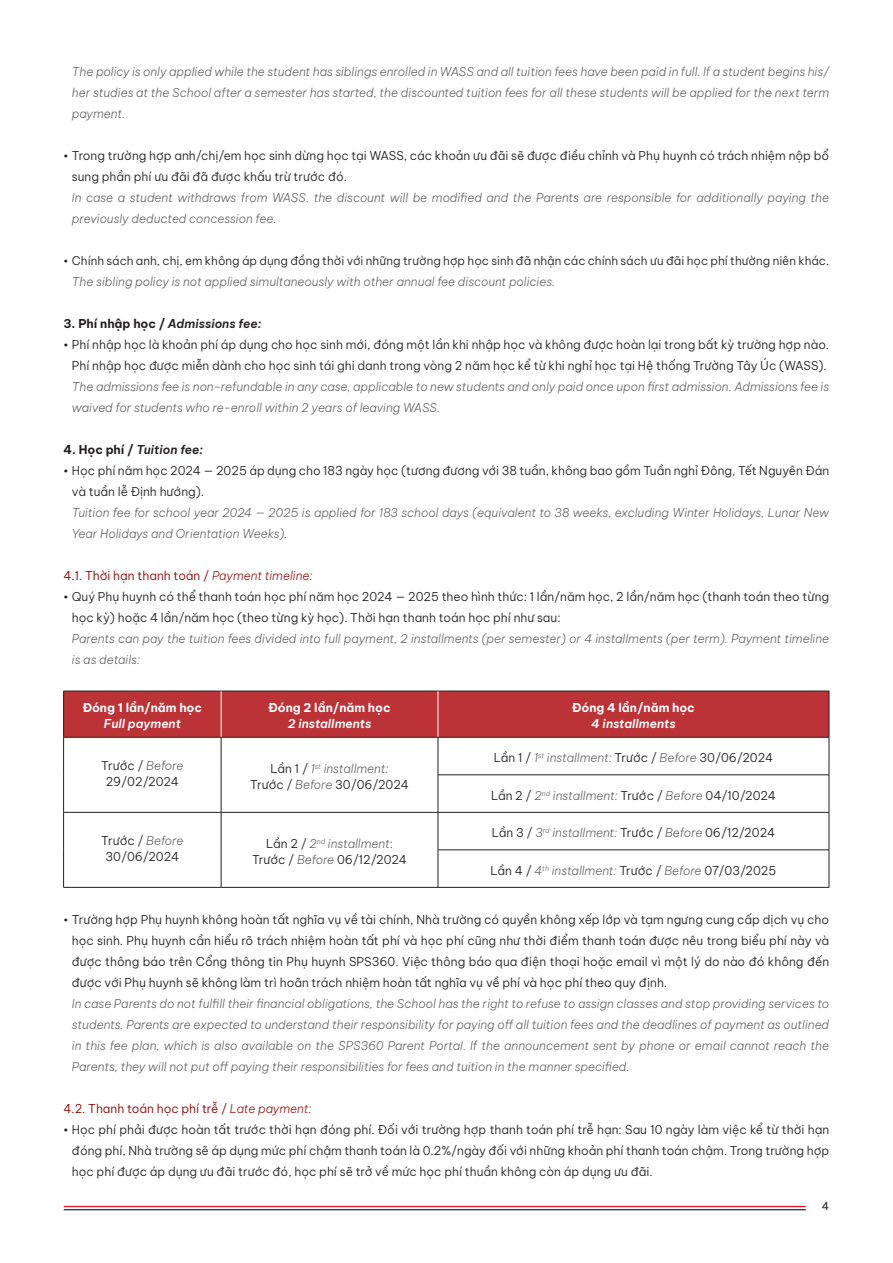
<style>
.page{position:relative;width:893px;height:1263px;background:#fff}
.page>*{position:absolute;margin:0;border:0;box-sizing:border-box;transform-origin:0 0}
.t1{font:300 12px/21px "Be Vietnam Pro";color:#231f20}
.t2{font:italic 300 12px/21px "Be Vietnam Pro";color:#57585a}
.t3{font:300 12px "Be Vietnam Pro";color:#8c0000}
.t4{font:italic 600 12px "Be Vietnam Pro";color:#231f20}
.t5{font:700 12px "Be Vietnam Pro";letter-spacing:-.005em;color:#fff}
.t6{font:italic 600 12px "Be Vietnam Pro";color:#fff}
.t7{font:300 11.7px "Be Vietnam Pro";color:#231f20}
.t8{font:10.5px "Be Vietnam Pro";color:#231f20}
.s1{font-family:"Poppins";font-weight:400}
.s2{font-weight:700;font-style:normal}
.s3{font-style:italic}
.s4{font-style:italic;color:#57585a}
.s5{font-style:normal;color:#231f20}
.s6{font-style:normal}
</style>
<div class="page">
<div style="left:64px;top:692px;width:765px;height:45px;background:#bb3336"></div>
<svg style="left:64px;top:738px;width:765px;height:149px"></svg>
<hr style="left:63px;top:691px;width:158px;height:1px;background:#231f20">
<hr style="left:63px;top:691px;width:1px;height:46px;background:#231f20">
<hr style="left:221px;top:691px;width:217px;height:1px;background:#231f20">
<hr style="left:438px;top:691px;width:391px;height:1px;background:#231f20">
<hr style="left:829px;top:691px;width:1px;height:46px;background:#231f20">
<hr style="left:221px;top:691px;width:1px;height:46px;background:#fff">
<hr style="left:438px;top:691px;width:1px;height:46px;background:#fff">
<hr style="left:221px;top:737px;width:217px;height:1px;background:#231f20">
<hr style="left:438px;top:737px;width:391px;height:1px;background:#231f20">
<hr style="left:438px;top:737px;width:1px;height:38px;background:#231f20">
<hr style="left:829px;top:737px;width:1px;height:38px;background:#231f20">
<hr style="left:438px;top:774px;width:391px;height:1px;background:#231f20">
<hr style="left:438px;top:775px;width:1px;height:37px;background:#231f20">
<hr style="left:829px;top:775px;width:1px;height:37px;background:#231f20">
<hr style="left:221px;top:812px;width:217px;height:1px;background:#231f20">
<hr style="left:221px;top:887px;width:217px;height:1px;background:#231f20">
<hr style="left:438px;top:812px;width:391px;height:1px;background:#231f20">
<hr style="left:438px;top:812px;width:1px;height:38px;background:#231f20">
<hr style="left:829px;top:812px;width:1px;height:38px;background:#231f20">
<hr style="left:438px;top:849px;width:391px;height:1px;background:#231f20">
<hr style="left:438px;top:850px;width:1px;height:37px;background:#231f20">
<hr style="left:829px;top:850px;width:1px;height:37px;background:#231f20">
<hr style="left:438px;top:887px;width:391px;height:1px;background:#231f20">
<hr style="left:63px;top:737px;width:158px;height:1px;background:#231f20">
<hr style="left:63px;top:737px;width:1px;height:38px;background:#231f20">
<hr style="left:221px;top:737px;width:1px;height:38px;background:#231f20">
<hr style="left:63px;top:775px;width:1px;height:37px;background:#231f20">
<hr style="left:221px;top:775px;width:1px;height:37px;background:#231f20">
<hr style="left:63px;top:812px;width:158px;height:1px;background:#231f20">
<hr style="left:63px;top:812px;width:1px;height:38px;background:#231f20">
<hr style="left:221px;top:812px;width:1px;height:38px;background:#231f20">
<hr style="left:63px;top:850px;width:1px;height:37px;background:#231f20">
<hr style="left:221px;top:850px;width:1px;height:37px;background:#231f20">
<hr style="left:63px;top:887px;width:158px;height:1px;background:#231f20">
<hr style="left:64px;top:1206px;width:742px;height:1px;background:#d61c24">
<hr style="left:64px;top:1209px;width:742px;height:1px;background:#2e3678">
<p class="t2" style="left:72px;top:60px;width:759px;text-align:justify">The policy is only applied while the student has siblings enrolled in WASS and all tuition fees have been paid in full. If a student begins his/ her studies at the School after a semester has started, the discounted tuition fees for all these students will be applied for the next term payment.</p>
<p class="t1" style="left:72px;top:144px;width:759px;text-indent:-9px"><span class="s1">•</span> Trong trường hợp anh/chị/em học sinh dừng học tại WASS, các khoản ưu đãi sẽ được điều chỉnh và Phụ huynh có trách nhiệm nộp bổ sung phần phí ưu đãi đã được khấu trừ trước đó.</p>
<p class="t2" style="left:72px;top:186px;width:759px">In case a student withdraws from WASS, the discount will be modified and the Parents are responsible for additionally paying the previously deducted concession fee.</p>
<p class="t7" style="left:63px;top:251px;width:767px"><span class="s1">•</span> Chính sách anh, chị, em không áp dụng đồng thời với những trường hợp học sinh đã nhận các chính sách ưu đãi học phí thường niên khác.</p>
<p class="t2" style="left:72px;top:270px;width:485px">The sibling policy is not applied simultaneously with other annual fee discount policies.</p>
<p class="t4" style="left:63px;top:313px;width:199px"><span class="s2">3. Phí nhập học /</span> Admissions fee:</p>
<p class="t1" style="left:63px;top:333px;width:767px;text-align:center"><span class="s1">•</span> Phí nhập học là khoản phí áp dụng cho học sinh mới, đóng một lần khi nhập học và không được hoàn lại trong bất kỳ trường hợp nào.<br>Phí nhập học được miễn dành cho học sinh tái ghi danh trong vòng 2 năm học kể từ khi nghỉ học tại Hệ thống Trường Tây Úc (WASS).</p>
<p class="t2" style="left:72px;top:375px;width:759px">The admissions fee is non-refundable in any case, applicable to new students and only paid once upon first admission. Admissions fee is waived for students who re-enroll within 2 years of leaving WASS.</p>
<p class="t4" style="left:63px;top:439px;width:141px"><span class="s2">4. Học phí /</span> Tuition fee:</p>
<p class="t1" style="left:72px;top:459px;width:759px;text-indent:-9px"><span class="s1">•</span> Học phí năm học 2024 — 2025 áp dụng cho 183 ngày học (tương đương với 38 tuần, không bao gồm Tuần nghỉ Đông, Tết Nguyên Đán và tuần lễ Định hướng).</p>
<p class="t2" style="left:72px;top:501px;width:759px">Tuition fee for school year 2024 — 2025 is applied for 183 school days (equivalent to 38 weeks, excluding Winter Holidays, Lunar New<br>Year Holidays and Orientation Weeks).</p>
<p class="t3" style="left:63px;top:566px;width:251px">4.1. Thời hạn thanh toán / <span class="s3">Payment timeline:</span></p>
<p class="t1" style="left:72px;top:585px;width:759px;text-indent:-9px"><span class="s1">•</span> Quý Phụ huynh có thể thanh toán học phí năm học 2024 — 2025 theo hình thức: 1 lần/năm học, 2 lần/năm học (thanh toán theo từng học kỳ) hoặc 4 lần/năm học (theo từng kỳ học). Thời hạn thanh toán học phí như sau:</p>
<p class="t2" style="left:72px;top:627px;width:759px">Parents can pay the tuition fees divided into full payment, 2 installments (per semester) or 4 installments (per term). Payment timeline is as details:</p>
<p class="t5" style="left:83px;top:697px;width:121px">Đóng 1 lần/năm học</p>
<p class="t6" style="left:104px;top:714px;width:79px">Full payment</p>
<p class="t5" style="left:269px;top:697px;width:123px">Đóng 2 lần/năm học</p>
<p class="t6" style="left:288px;top:714px;width:85px">2 installments</p>
<p class="t5" style="left:572px;top:697px;width:124px">Đóng 4 lần/năm học</p>
<p class="t6" style="left:591px;top:714px;width:86px">4 installments</p>
<p class="t1" style="left:101px;top:754px;width:84px">Trước / <span class="s4">Before</span></p>
<p class="t1" style="left:106px;top:770px;width:75px">29/02/2024</p>
<p class="t2" style="left:271px;top:757px;width:119px"><span class="s5">Lần 1 /</span> 1<sup>st</sup> installment:</p>
<p class="t1" style="left:250px;top:773px;width:160px">Trước / <span class="s4">Before</span> 30/06/2024</p>
<p class="t1" style="left:494px;top:746px;width:281px">Lần 1 / <span class="s4">1</span><sup>st</sup> <span class="s4">installment:</span> Trước / <span class="s4">Before</span> 30/06/2024</p>
<p class="t1" style="left:491px;top:783px;width:286px">Lần 2 / <span class="s4">2</span><sup>nd</sup> <span class="s4">installment:</span> Trước / <span class="s4">Before</span> 04/10/2024</p>
<p class="t1" style="left:492px;top:821px;width:285px">Lần 3 / <span class="s4">3</span><sup>rd</sup> <span class="s4">installment:</span> Trước / <span class="s4">Before</span> 06/12/2024</p>
<p class="t1" style="left:491px;top:858px;width:287px">Lần 4 / <span class="s4">4</span><sup>th</sup> <span class="s4">installment:</span> Trước / <span class="s4">Before</span> 07/03/2025</p>
<p class="t1" style="left:72px;top:907px;width:759px;text-align:justify;text-indent:-9px"><span class="s1">•</span> Trường hợp Phụ huynh không hoàn tất nghĩa vụ về tài chính, Nhà trường có quyền không xếp lớp và tạm ngưng cung cấp dịch vụ cho học sinh. Phụ huynh cần hiểu rõ trách nhiệm hoàn tất phí và học phí cũng như thời điểm thanh toán được nêu trong biểu phí này và được thông báo trên Cổng thông tin Phụ huynh SPS360. Việc thông báo qua điện thoại hoặc email vì một lý do nào đó không đến được với Phụ huynh sẽ không làm trì hoãn trách nhiệm hoàn tất nghĩa vụ về phí và học phí theo quy định.</p>
<p class="t2" style="left:72px;top:992px;width:759px;text-align:justify">In case Parents do not fulfill their financial obligations, the School has the right to refuse to assign classes and stop providing services to students. Parents are expected to understand their responsibility for paying off all tuition fees and the deadlines of payment as outlined in this fee plan, which is also available on the SPS360 Parent Portal. If the announcement sent by phone or email cannot reach the Parents, they will not put off paying their responsibilities for fees and tuition in the manner specified.</p>
<p class="t3" style="left:63px;top:1098px;width:250px">4.2. Thanh toán học phí trễ / <span class="s3">Late payment:</span></p>
<p class="t1" style="left:72px;top:1117px;width:759px;text-align:justify;text-indent:-9px"><span class="s1">•</span> Học phí phải được hoàn tất trước thời hạn đóng phí. Đối với trường hợp thanh toán phí trễ hạn: Sau 10 ngày làm việc kể từ thời hạn đóng phí, Nhà trường sẽ áp dụng mức phí chậm thanh toán là 0.2%/ngày đối với những khoản phí thanh toán chậm. Trong trường hợp học phí được áp dụng ưu đãi trước đó, học phí sẽ trở về mức học phí thuần không còn áp dụng ưu đãi.</p>
<p class="t8" style="left:822px;top:1197px;width:9px">4</p>
<p class="t1" style="left:101px;top:829px;width:84px">Trước / <span class="s4">Before</span></p>
<p class="t1" style="left:106px;top:845px;width:75px">30/06/2024</p>
<p class="t2" style="left:266px;top:832px;width:128px"><span class="s5">Lần 2 /</span> 2<sup>nd</sup> installment<span class="s6">:</span></p>
<p class="t1" style="left:252px;top:848px;width:157px">Trước / <span class="s4">Before</span> 06/12/2024</p>
</div>
